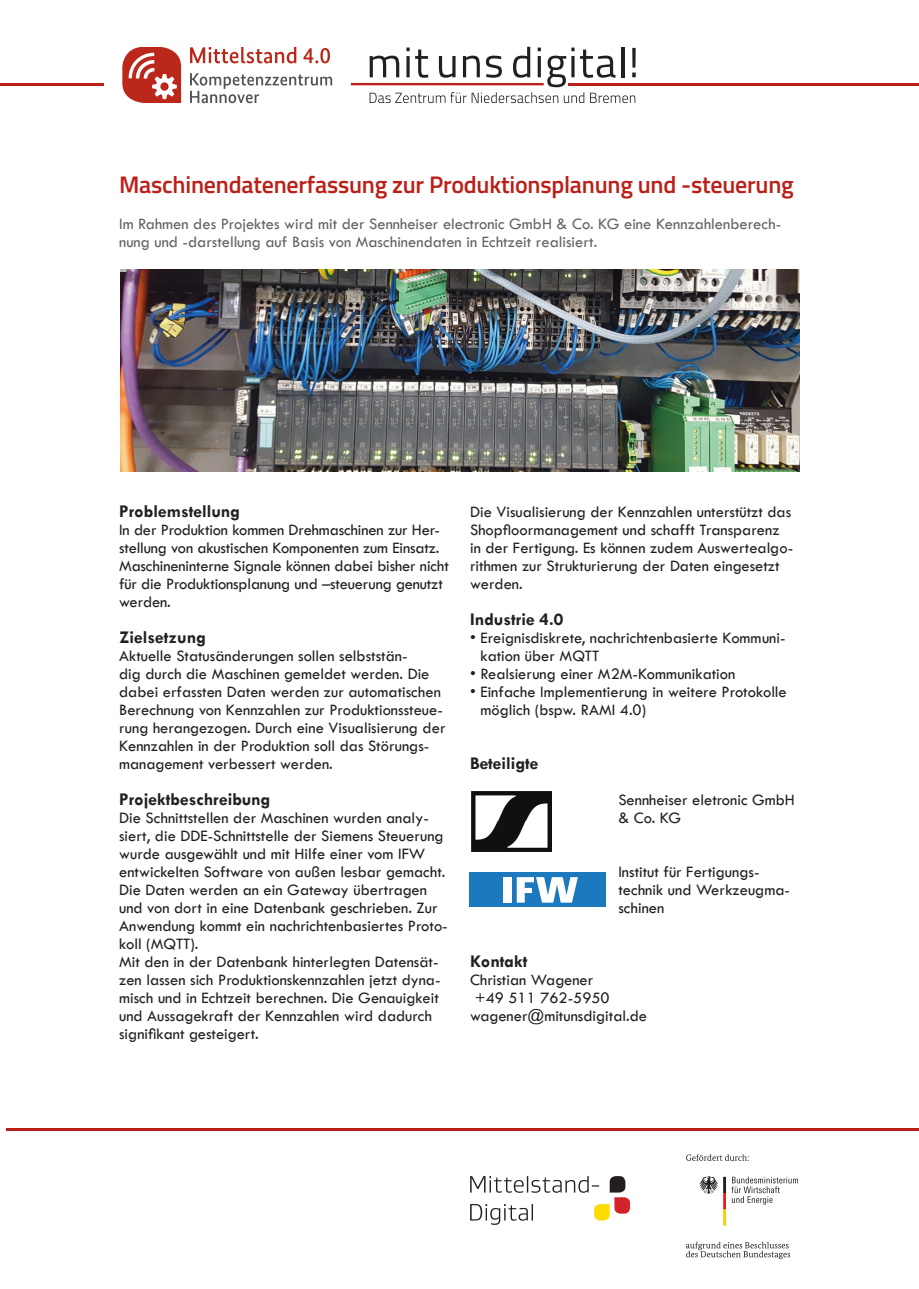
<style>
.page{position:relative;width:919px;height:1289px;background:#fff}
.page>*{position:absolute;margin:0;border:0;box-sizing:border-box;transform-origin:0 0}
.t1{font:600 24px "Titillium Web";letter-spacing:-.01em;color:#bb2018}
.t2{font:700 18px "Tw Cen";color:#231f20}
.t3{font:16.5px/18px "Tw Cen";color:#231f20}
.t4{font:16.5px/18px "Tw Cen";color:#636366}
</style>
<div class="page">
<svg style="left:369px;top:47px;width:266px;height:56px"></svg>
<hr style="left:632px;top:48px;width:3px;height:20px;background:#231f20">
<hr style="left:351px;top:83px;width:192px;height:2px;background:#bb2018">
<hr style="left:568px;top:83px;width:350px;height:2px;background:#bb2018">
<hr style="left:0;top:83px;width:104px;height:2px;background:#bb2018">
<svg style="left:190px;top:47px;width:140px;height:16px"></svg>
<svg style="left:190px;top:73px;width:142px;height:30px"></svg>
<svg style="left:122px;top:47px;width:59px;height:56px"></svg>
<img style="left:471px;top:791px;width:80px;height:60px">
<svg style="left:699px;top:1176px;width:99px;height:49px"></svg>
<svg style="left:686px;top:1154px;width:62px;height:6px"></svg>
<svg style="left:686px;top:1241px;width:104px;height:18px"></svg>
<svg style="left:470px;top:1176px;width:160px;height:48px"></svg>
<img style="left:120px;top:269px;width:679px;height:202px">
<hr style="left:6px;top:1128px;width:912px;height:2px;background:#bb2018">
<div style="left:469px;top:872px;width:136px;height:34px;background:#1c79bd"></div>
<div style="left:503px;top:877px;width:8px;height:25px;background:#fff"></div>
<svg style="left:516px;top:877px;width:62px;height:25px"></svg>
<h1 class="t1" style="left:119px;top:166px;width:676px">Maschinendatenerfassung zur Produktionsplanung und -steuerung</h1>
<p class="t4" style="left:119px;top:214px;width:663px">Im Rahmen des Projektes wird mit der Sennheiser electronic GmbH &amp; Co. KG eine Kennzahlenberech&shy;nung und -darstellung auf Basis von Maschinendaten in Echtzeit realisiert.</p>
<p class="t2" style="left:119px;top:500px;width:122px">Problemstellung</p>
<p class="t3" style="left:119px;top:520px;width:331px">In der Produktion kommen Drehmaschinen zur Her&shy;stellung von akustischen Komponenten zum Einsatz.<br>Maschineninterne Signale können dabei bisher nicht für die Produktionsplanung und –steuerung genutzt werden.</p>
<p class="t2" style="left:119px;top:626px;width:88px">Zielsetzung</p>
<p class="t3" style="left:119px;top:646px;width:328px">Aktuelle Statusänderungen sollen selbststän-<br>dig durch die Maschinen gemeldet werden. Die dabei erfassten Daten werden zur automatischen Berechnung von Kennzahlen zur Produktionssteue&shy;rung herangezogen. Durch eine Visualisierung der Kennzahlen in der Produktion soll das Störungs&shy;management verbessert werden.</p>
<p class="t2" style="left:119px;top:788px;width:153px">Projektbeschreibung</p>
<p class="t3" style="left:119px;top:808px;width:330px">Die Schnittstellen der Maschinen wurden analy&shy;siert, die DDE-Schnittstelle der Siemens Steuerung wurde ausgewählt und mit Hilfe einer vom IFW entwickelten Software von außen lesbar gemacht.<br>Die Daten werden an ein Gateway übertragen und von dort in eine Datenbank geschrieben. Zur Anwendung kommt ein nachrichtenbasiertes Proto&shy;koll (MQTT).<br>Mit den in der Datenbank hinterlegten Datensät&shy;zen lassen sich Produktionskennzahlen jetzt dyna&shy;misch und in Echtzeit berechnen. Die Genauigkeit und Aussagekraft der Kennzahlen wird dadurch signifikant gesteigert.</p>
<p class="t3" style="left:470px;top:503px;width:324px">Die Visualisierung der Kennzahlen unterstützt das Shopfloormanagement und schafft Transparenz in der Fertigung. Es können zudem Auswertealgo&shy;rithmen zur Strukturierung der Daten eingesetzt werden.</p>
<p class="t2" style="left:470px;top:608px;width:95px">Industrie 4.0</p>
<p class="t3" style="left:480px;top:628px;width:306px;text-indent:-10px">• Ereignisdiskrete, nachrichtenbasierte Kommuni&shy;kation über MQTT</p>
<p class="t3" style="left:470px;top:664px;width:267px">• Realsierung einer M2M-Kommunikation</p>
<p class="t3" style="left:480px;top:682px;width:308px;text-indent:-10px">• Einfache Implementierung in weitere Protokolle möglich (bspw. RAMI 4.0)</p>
<p class="t2" style="left:470px;top:752px;width:70px">Beteiligte</p>
<p class="t3" style="left:618px;top:790px;width:178px">Sennheiser eletronic GmbH &amp; Co. KG</p>
<p class="t3" style="left:618px;top:862px;width:173px">Institut für Fertigungs&shy;technik und Werkzeugma&shy;schinen</p>
<p class="t2" style="left:470px;top:950px;width:59px">Kontakt</p>
<p class="t3" style="left:470px;top:970px;width:178px">Christian Wagener<br>+49 511 762-5950 wagener@mitunsdigital.de</p>
</div>
